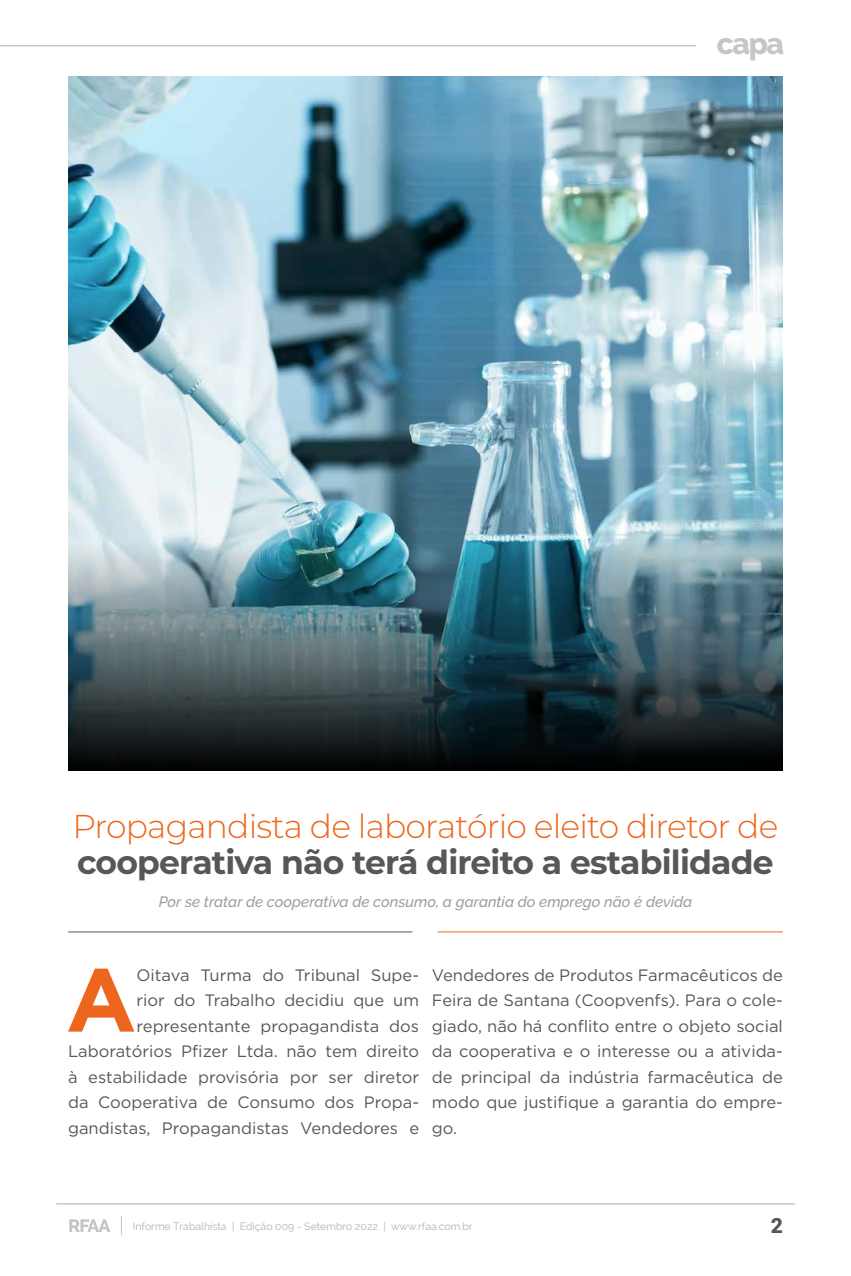
<style>
.page{position:relative;width:851px;height:1276px;background:#fff}
.page>*{position:absolute;margin:0;border:0;box-sizing:border-box;transform-origin:0 0}
.t1{font:700 89.4px "Gotham";color:#ec671d}
.t2{font:300 33px "Montserrat";letter-spacing:-.025em;color:#ec671d}
.t3{font:700 33px "Montserrat";letter-spacing:-.025em;color:#575756}
.t4{font:800 30px "Raleway";color:#c6c6c6}
.t5{font:900 21px "Roboto";color:#575756}
.t6{font:16.5px/25.5px "Gotham";color:#575756;text-align:right}
.t7{font:italic 500 15px "Raleway";color:#9d9d9c}
.t8{font:10.5px "Raleway";color:#b3b2b2}
</style>
<div class="page">
<hr style="left:68px;top:931px;width:344px;height:1px;background:#575756">
<hr style="left:437px;top:931px;width:345px;height:1px;background:#ec671d">
<img style="left:68px;top:77px;width:714px;height:466px">
<img style="left:68px;top:543px;width:714px;height:228px">
<svg style="left:121px;top:1215px;width:1px;height:20px"></svg>
<hr style="left:56px;top:1203px;width:738px;height:1px;background:#c6c6c6">
<svg style="left:69px;top:1219px;width:41px;height:13px"></svg>
<hr style="left:0;top:45px;width:696px;height:1px;background:#c6c6c6">
<h3 class="t4" style="left:716px;top:26px;width:68px">capa</h3>
<h2 class="t2" style="left:72px;top:804px;width:707px">Propagandista de laboratório eleito diretor de</h2>
<h2 class="t3" style="left:77px;top:838px;width:698px">cooperativa não terá direito a estabilidade</h2>
<p class="t7" style="left:159px;top:893px;width:535px">Por se tratar de cooperativa de consumo, a garantia do emprego não é devida</p>
<p class="t6" style="left:68px;top:961px;width:352px">Oitava Turma do Tribunal Supe-<br>rior do Trabalho decidiu que um representante propagandista dos Laboratórios Pfizer Ltda. não tem direito à estabilidade provisória por ser diretor da Cooperativa de Consumo dos Propa&shy;gandistas, Propagandistas Vendedores e</p>
<p class="t6" style="left:432px;top:961px;width:352px;text-align:justify">Vendedores de Produtos Farmacêuticos de Feira de Santana (Coopvenfs). Para o cole&shy;giado, não há conflito entre o objeto social da cooperativa e o interesse ou a ativida&shy;de principal da indústria farmacêutica de modo que justifique a garantia do empre&shy;go.</p>
<h1 class="t1" style="left:66px;top:948px;width:72px">A</h1>
<p class="t8" style="left:133px;top:1220px;width:341px">Informe Trabalhista | Edição 009 - Setembro 2022 | www.rfaa.com.br</p>
<p class="t5" style="left:770px;top:1211px;width:14px">2</p>
</div>
